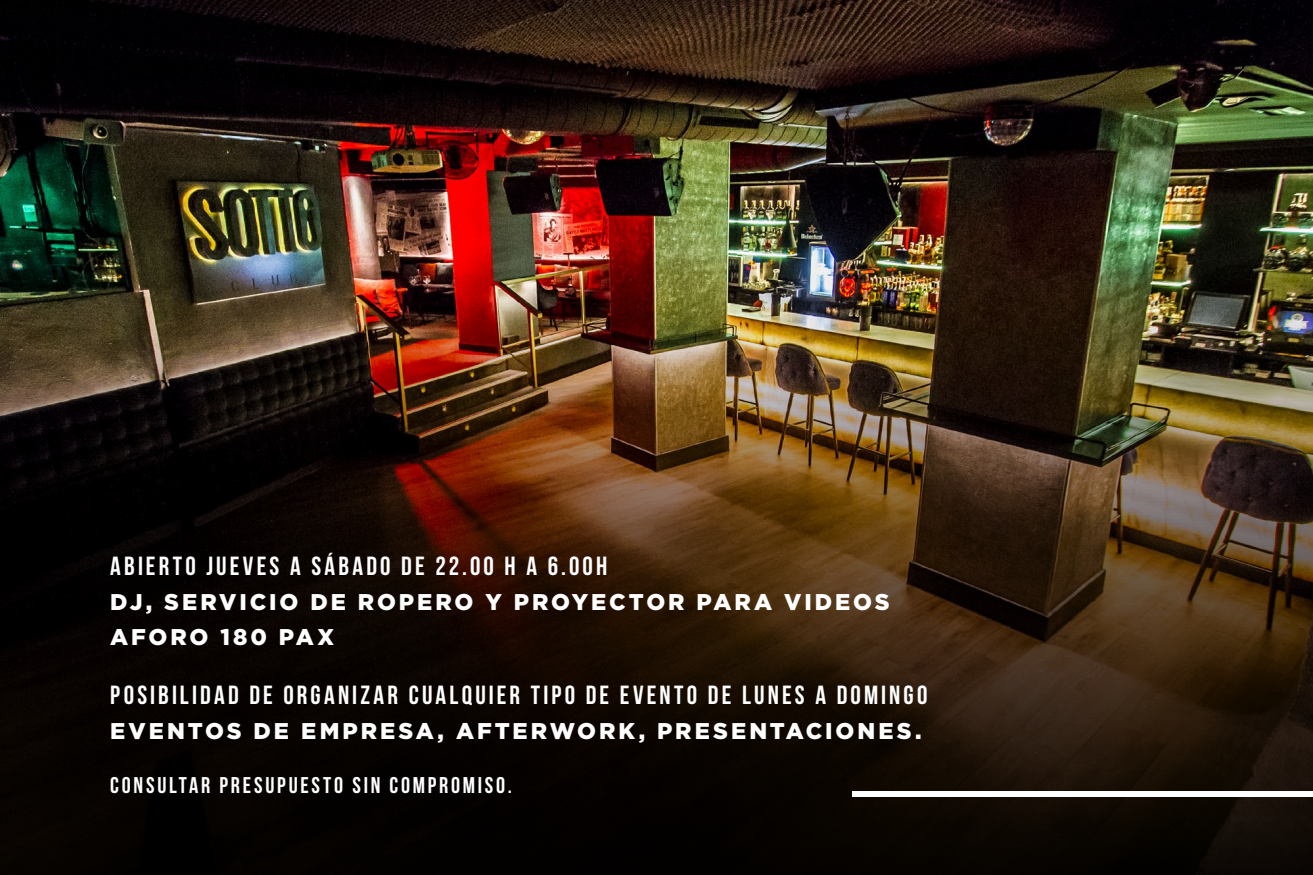
<style>
.page{position:relative;width:1313px;height:875px;background:#fff}
.page>*{position:absolute;margin:0;border:0;box-sizing:border-box;transform-origin:0 0}
.t1{font:700 26.25px "Bebas Neue";letter-spacing:.12em;color:#fff}
.t2{font:900 22.75px/35px "Gotham";letter-spacing:.125em;color:#fff}
.t3{font:700 22.75px "Bebas Neue";letter-spacing:.12em;color:#fff}
</style>
<div class="page">
<img style="left:0;top:0;width:1312px;height:875px">
<div style="left:852px;top:791px;width:460px;height:5px;background:#fff"></div>
<p class="t1" style="left:110px;top:551px;width:498px">ABIERTO JUEVES A SÁBADO DE 22.00 H A 6.00H</p>
<p class="t2" style="left:110px;top:584px;width:781px">DJ, SERVICIO DE ROPERO Y PROYECTOR PARA VIDEOS<br>AFORO 180 PAX</p>
<p class="t1" style="left:110px;top:680px;width:818px">POSIBILIDAD DE ORGANIZAR CUALQUIER TIPO DE EVENTO DE LUNES A DOMINGO</p>
<p class="t2" style="left:110px;top:713px;width:812px">EVENTOS DE EMPRESA, AFTERWORK, PRESENTACIONES.</p>
<p class="t3" style="left:110px;top:773px;width:403px">CONSULTAR PRESUPUESTO SIN COMPROMISO.</p>
</div>
